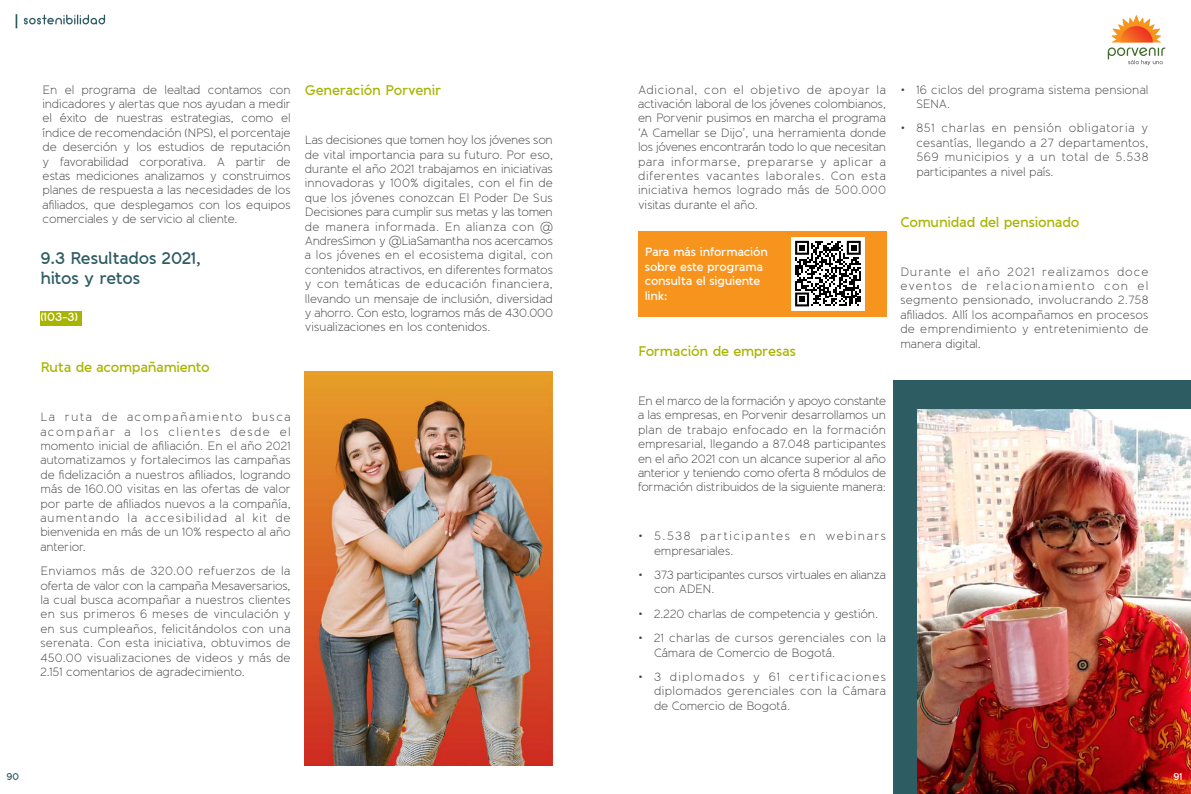
<style>
.page{position:relative;width:1191px;height:794px;background:#fff}
.page>*{position:absolute;margin:0;border:0;box-sizing:border-box;transform-origin:0 0}
.t1{font:600 17px/20.4px "Banda";letter-spacing:-.02em;color:#2e5c63}
.t2{font:600 14px "Banda";letter-spacing:-.02em;color:#a8b500}
.t3{font:300 12px/14.4px "Banda";color:#414042;text-align:justify}
.t4{font:600 12px/14.4px "Banda";letter-spacing:-.02em;color:#fff}
.t5{font:300 12px/14.4px "Banda";letter-spacing:-.02em;color:#414042}
.t6{font:300 12px/14.4px "Banda";letter-spacing:.11em;color:#414042}
.t7{font:600 10px "Banda";color:#305c65}
.t8{font:600 10px "Banda";color:#fff}
</style>
<div class="page">
<svg style="left:1107px;top:15px;width:58px;height:50px"></svg>
<svg style="left:24px;top:15px;width:81px;height:9px"></svg>
<svg style="left:16px;top:14px;width:1px;height:14px"></svg>
<div style="left:40px;top:311px;width:42px;height:14px;background:#a8b500"></div>
<div style="left:638px;top:231px;width:248px;height:85px;background:#f7941e"></div>
<div style="left:791px;top:237px;width:73px;height:73px;background:#fff"></div>
<svg style="left:795px;top:241px;width:65px;height:65px"></svg>
<div style="left:893px;top:381px;width:298px;height:413px;background:#2e5c63"></div>
<img style="left:305px;top:371px;width:248px;height:394px">
<img style="left:917px;top:409px;width:274px;height:385px">
<p class="t3" style="left:43px;top:82px;width:250px">En el programa de lealtad contamos con indicadores y alertas que nos ayudan a medir el éxito de nuestras estrategias, como el índice de recomendación (NPS), el porcentaje de deserción y los estudios de reputación y favorabilidad corporativa. A partir de estas mediciones analizamos y construimos planes de respuesta a las necesidades de los afiliados, que desplegamos con los equipos comerciales y de servicio al cliente.</p>
<p class="t2" style="left:305px;top:82px;width:138px">Generación Porvenir</p>
<p class="t3" style="left:305px;top:133px;width:250px">Las decisiones que tomen hoy los jóvenes son de vital importancia para su futuro. Por eso, durante el año 2021 trabajamos en iniciativas innovadoras y 100% digitales, con el fin de que los jóvenes conozcan El Poder De Sus Decisiones para cumplir sus metas y las tomen de manera informada. En alianza con @ AndresSimon y @LiaSamantha nos acercamos a los jóvenes en el ecosistema digital, con contenidos atractivos, en diferentes formatos y con temáticas de educación financiera, llevando un mensaje de inclusión, diversidad y ahorro. Con esto, logramos más de 430.000 visualizaciones en los contenidos.</p>
<h1 class="t1" style="left:40px;top:248px;width:162px">9.3 Resultados 2021, hitos y retos</h1>
<p class="t4" style="left:40px;top:310px;width:39px">(103-3)</p>
<p class="t2" style="left:40px;top:359px;width:171px">Ruta de acompañamiento</p>
<p class="t3" style="left:40px;top:410px;width:252px">La ruta de acompañamiento busca acompañar a los clientes desde el momento inicial de afiliación. En el año 2021 automatizamos y fortalecimos las campañas de fidelización a nuestros afiliados, logrando más de 160.00 visitas en las ofertas de valor por parte de afiliados nuevos a la compañía, aumentando la accesibilidad al kit de bienvenida en más de un 10% respecto al año anterior.</p>
<p class="t3" style="left:40px;top:564px;width:252px">Enviamos más de 320.00 refuerzos de la oferta de valor con la campaña Mesaversarios, la cual busca acompañar a nuestros clientes en sus primeros 6 meses de vinculación y en sus cumpleaños, felicitándolos con una serenata. Con esta iniciativa, obtuvimos de 450.00 visualizaciones de videos y más de 2.151 comentarios de agradecimiento.</p>
<p class="t7" style="left:6px;top:770px;width:14px">90</p>
<p class="t3" style="left:638px;top:82px;width:250px">Adicional, con el objetivo de apoyar la activación laboral de los jóvenes colombianos, en Porvenir pusimos en marcha el programa ‘A Camellar se Dijo’, una herramienta donde los jóvenes encontrarán todo lo que necesitan para informarse, prepararse y aplicar a diferentes vacantes laborales. Con esta iniciativa hemos logrado más de 500.000 visitas durante el año.</p>
<p class="t4" style="left:645px;top:245px;width:125px">Para más información sobre este programa consulta el siguiente link:</p>
<p class="t2" style="left:638px;top:343px;width:160px">Formación de empresas</p>
<p class="t3" style="left:638px;top:393px;width:250px">En el marco de la formación y apoyo constante a las empresas, en Porvenir desarrollamos un plan de trabajo enfocado en la formación empresarial, llegando a 87.048 participantes en el año 2021 con un alcance superior al año anterior y teniendo como oferta 8 módulos de formación distribuidos de la siguiente manera:</p>
<p class="t6" style="left:654px;top:529px;width:233px;text-indent:-16px">• 5.538 participantes en webinars empresariales.</p>
<p class="t5" style="left:654px;top:567px;width:234px;text-indent:-16px">• 373 participantes cursos virtuales en alianza con ADEN.</p>
<p class="t3" style="left:638px;top:606px;width:242px">• 2.220 charlas de competencia y gestión.</p>
<p class="t3" style="left:654px;top:631px;width:234px;text-indent:-16px">• 21 charlas de cursos gerenciales con la<br>Cámara de Comercio de Bogotá.</p>
<p class="t3" style="left:654px;top:669px;width:234px;text-indent:-16px">• 3 diplomados y 61 certificaciones diplomados gerenciales con la Cámara de Comercio de Bogotá.</p>
<p class="t3" style="left:916px;top:82px;width:234px;text-indent:-16px">• 16 ciclos del programa sistema pensional<br>SENA.</p>
<p class="t3" style="left:916px;top:121px;width:234px;text-indent:-16px">• 851 charlas en pensión obligatoria y cesantías, llegando a 27 departamentos, 569 municipios y a un total de 5.538 participantes a nivel país.</p>
<p class="t2" style="left:900px;top:213px;width:181px">Comunidad del pensionado</p>
<p class="t3" style="left:900px;top:264px;width:250px">Durante el año 2021 realizamos doce eventos de relacionamiento con el segmento pensionado, involucrando 2.758 afiliados. Allí los acompañamos en procesos de emprendimiento y entretenimiento de manera digital.</p>
<p class="t8" style="left:1173px;top:770px;width:11px">91</p>
</div>
